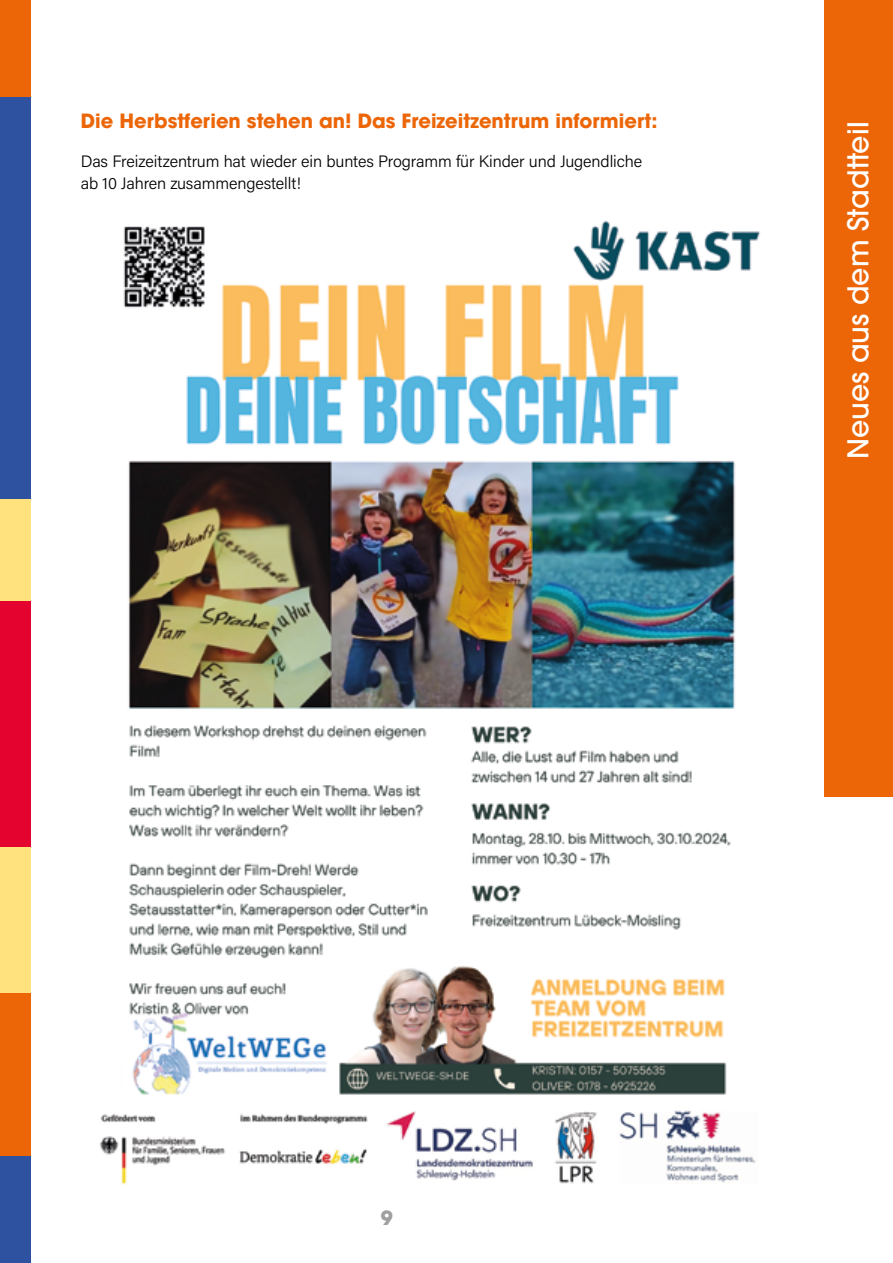
<style>
.page{position:relative;width:893px;height:1263px;background:#fff}
.page>*{position:absolute;margin:0;border:0;box-sizing:border-box;transform-origin:0 0}
.t1{font:500 28.5px "ITC Avant Garde Pro";color:#fff}
.t2{font:700 19.5px "ITC Avant Garde Pro";color:#ec6608}
.t3{font:700 19.5px "ITC Avant Garde Pro";color:#9f9f9f}
.t4{font:16.5px/22.5px "Acumin Variable Concept";letter-spacing:-.01em;color:#000}
</style>
<div class="page">
<img style="left:99px;top:220px;width:661px;height:965px">
<div style="left:825px;top:0;width:68px;height:796px;background:#ec6608"></div>
<div style="left:0;top:0;width:31px;height:98px;background:#ec6608"></div>
<div style="left:0;top:992px;width:31px;height:167px;background:#ec6608"></div>
<div style="left:0;top:98px;width:31px;height:401px;background:#2f52a0"></div>
<div style="left:0;top:797px;width:31px;height:195px;background:#ffe17e"></div>
<div style="left:0;top:601px;width:31px;height:246px;background:#e4032e"></div>
<div style="left:0;top:499px;width:31px;height:102px;background:#ffe17e"></div>
<div style="left:0;top:1156px;width:31px;height:107px;background:#2f52a0"></div>
<p class="t2" style="left:81px;top:107px;width:578px">Die Herbstferien stehen an! Das Freizeitzentrum informiert:</p>
<p class="t4" style="left:81px;top:149px;width:563px">Das Freizeitzentrum hat wieder ein buntes Programm für Kinder und Jugendliche ab 10 Jahren zusammengestellt!</p>
<h1 class="t1" style="left:840px;top:459px;width:339px;rotate:-90deg">Neues aus dem Stadtteil</h1>
<p class="t3" style="left:381px;top:1205px;width:14px">9</p>
</div>
